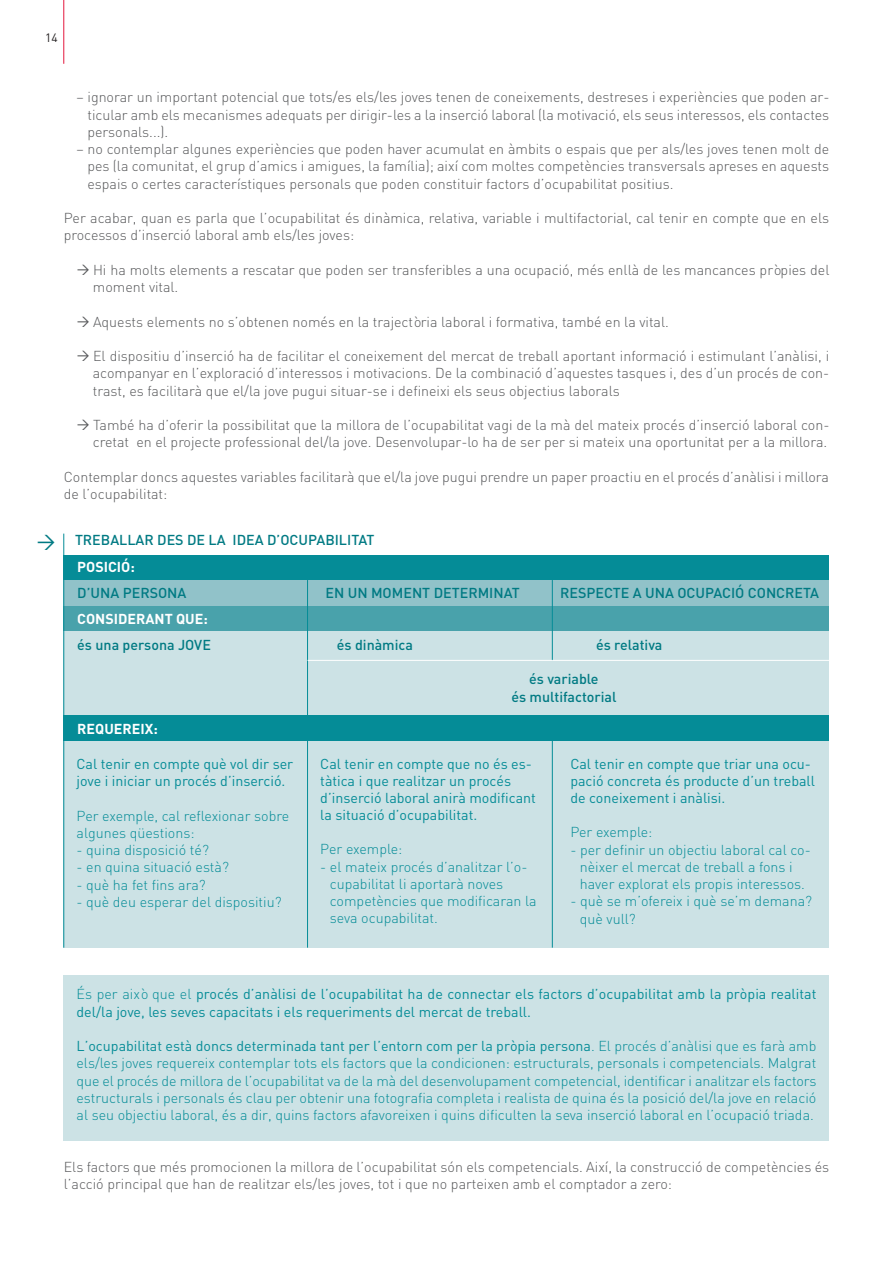
<style>
.page{position:relative;width:893px;height:1263px;background:#fff}
.page>*{position:absolute;margin:0;border:0;box-sizing:border-box;transform-origin:0 0}
.t1{font:300 14.25px/17.2px "DIN";color:#57585a}
.t2{font:300 14.25px/17.2px "DIN";color:#058c97}
.t3{font:14.25px/17.1px "DIN";color:#058c97}
.t4{font:500 14.25px/17.2px "DIN";color:#007a83;text-align:center}
.t5{font:700 14.25px "DIN";color:#fff}
.t6{font:12px "DIN";color:#231f20}
.s1{font-weight:300}
.s2{font-weight:400}
</style>
<div class="page">
<div style="left:64px;top:555px;width:765px;height:393px;background:#cce2e5"></div>
<div style="left:64px;top:975px;width:765px;height:166px;background:#cce2e5"></div>
<div style="left:64px;top:606px;width:765px;height:25px;background:#49a2ab"></div>
<div style="left:64px;top:715px;width:765px;height:26px;background:#058c97"></div>
<div style="left:64px;top:555px;width:765px;height:25px;background:#058c97"></div>
<div style="left:64px;top:580px;width:765px;height:25px;background:#91c2c9"></div>
<hr style="left:64px;top:0;width:1px;height:64px;background:#e4183e">
<hr style="left:307px;top:580px;width:1px;height:368px;background:#058c97">
<hr style="left:552px;top:741px;width:1px;height:207px;background:#058c97">
<hr style="left:552px;top:580px;width:1px;height:81px;background:#058c97">
<hr style="left:308px;top:660px;width:521px;height:1px;background:#fff">
<hr style="left:63px;top:534px;width:1px;height:414px;background:#058c97">
<p class="t6" style="left:45px;top:33px;width:14px">14</p>
<p class="t1" style="left:87px;top:90px;width:744px;text-align:justify;text-indent:-11px">– ignorar un important potencial que tots/es els/les joves tenen de coneixements, destreses i experiències que poden ar&shy;ticular amb els mecanismes adequats per dirigir-les a la inserció laboral (la motivació, els seus interessos, els contactes personals...).</p>
<p class="t1" style="left:87px;top:142px;width:743px;text-align:justify;text-indent:-11px">– no contemplar algunes experiències que poden haver acumulat en àmbits o espais que per als/les joves tenen molt de pes (la comunitat, el grup d’amics i amigues, la família); així com moltes competències transversals apreses en aquests espais o certes característiques personals que poden constituir factors d’ocupabilitat positius.</p>
<p class="t1" style="left:64px;top:211px;width:767px">Per acabar, quan es parla que l’ocupabilitat és dinàmica, relativa, variable i multifactorial, cal tenir en compte que en els processos d’inserció laboral amb els/les joves:</p>
<p class="t1" style="left:93px;top:263px;width:738px">Hi ha molts elements a rescatar que poden ser transferibles a una ocupació, més enllà de les mancances pròpies del moment vital.</p>
<p class="t1" style="left:93px;top:315px;width:577px">Aquests elements no s’obtenen només en la trajectòria laboral i formativa, també en la vital.</p>
<p class="t1" style="left:93px;top:349px;width:738px;text-align:justify">El dispositiu d’inserció ha de facilitar el coneixement del mercat de treball aportant informació i estimulant l’anàlisi, i acompanyar en l’exploració d’interessos i motivacions. De la combinació d’aquestes tasques i, des d’un procés de con&shy;trast, es facilitarà que el/la jove pugui situar-se i defineixi els seus objectius laborals</p>
<p class="t1" style="left:93px;top:418px;width:738px">També ha d’oferir la possibilitat que la millora de l’ocupabilitat vagi de la mà del mateix procés d’inserció laboral con&shy;cretat en el projecte professional del/la jove. Desenvolupar-lo ha de ser per si mateix una oportunitat per a la millora.</p>
<p class="t1" style="left:64px;top:470px;width:767px">Contemplar doncs aquestes variables facilitarà que el/la jove pugui prendre un paper proactiu en el procés d’anàlisi i millora de l’ocupabilitat:</p>
<p class="t4" style="left:75px;top:533px;width:301px">TREBALLAR DES DE LA IDEA D’OCUPABILITAT</p>
<p class="t5" style="left:77px;top:562px;width:59px">POSICIÓ:</p>
<p class="t4" style="left:77px;top:586px;width:111px">D’UNA PERSONA</p>
<p class="t4" style="left:325px;top:586px;width:196px">EN UN MOMENT DETERMINAT</p>
<p class="t4" style="left:560px;top:586px;width:260px">RESPECTE A UNA OCUPACIÓ CONCRETA</p>
<p class="t5" style="left:77px;top:614px;width:132px">CONSIDERANT QUE:</p>
<p class="t4" style="left:77px;top:637px;width:135px">és una persona JOVE</p>
<p class="t4" style="left:337px;top:637px;width:78px">és dinàmica</p>
<p class="t4" style="left:596px;top:637px;width:68px">és relativa</p>
<p class="t4" style="left:511px;top:672px;width:107px">és variable<br>és multifactorial</p>
<p class="t5" style="left:77px;top:723px;width:82px">REQUEREIX:</p>
<p class="t3" style="left:77px;top:757px;width:218px">Cal tenir en compte què vol dir ser jove i iniciar un procés d’inserció.</p>
<p class="t2" style="left:77px;top:809px;width:214px">Per exemple, cal reflexionar sobre algunes qüestions:</p>
<p class="t2" style="left:77px;top:843px;width:134px">- quina disposició té?</p>
<p class="t2" style="left:77px;top:860px;width:154px">- en quina situació està?</p>
<p class="t2" style="left:77px;top:878px;width:131px">- què ha fet fins ara?</p>
<p class="t2" style="left:77px;top:895px;width:207px">- què deu esperar del dispositiu?</p>
<p class="t3" style="left:320px;top:757px;width:217px">Cal tenir en compte que no és es&shy;tàtica i que realitzar un procés d’inserció laboral anirà modificant la situació d’ocupabilitat.</p>
<p class="t2" style="left:320px;top:842px;width:84px">Per exemple:</p>
<p class="t2" style="left:330px;top:860px;width:208px;text-indent:-10px">- el mateix procés d’analitzar l’o&shy;cupabilitat li aportarà noves competències que modificaran la seva ocupabilitat.</p>
<p class="t3" style="left:570px;top:757px;width:246px">Cal tenir en compte que triar una ocu&shy;pació concreta és producte d’un treball de coneixement i anàlisi.</p>
<p class="t2" style="left:570px;top:825px;width:84px">Per exemple:</p>
<p class="t2" style="left:570px;top:842px;width:242px;text-align:center">- per definir un objectiu laboral cal co&shy;nèixer el mercat de treball a fons i haver explorat els propis interessos.</p>
<p class="t2" style="left:580px;top:894px;width:234px;text-indent:-10px">- què se m’ofereix i què se’m demana? què vull?</p>
<p class="t3" style="left:77px;top:987px;width:741px"><span class="s1">És per això que el</span> procés d’anàlisi de l’ocupabilitat ha de connectar els factors d’ocupabilitat amb la pròpia realitat del/la jove, les seves capacitats i els requeriments del mercat de treball.</p>
<p class="t2" style="left:77px;top:1039px;width:741px;text-align:justify"><span class="s2">L’ocupabilitat està doncs determinada tant per l’entorn com per la pròpia persona</span>. El procés d’anàlisi que es farà amb els/les joves requereix contemplar tots els factors que la condicionen: estructurals, personals i competencials. Malgrat que el procés de millora de l’ocupabilitat va de la mà del desenvolupament competencial, identificar i analitzar els factors estructurals i personals és clau per obtenir una fotografia completa i realista de quina és la posició del/la jove en relació al seu objectiu laboral, és a dir, quins factors afavoreixen i quins dificulten la seva inserció laboral en l’ocupació triada.</p>
<p class="t1" style="left:64px;top:1160px;width:767px">Els factors que més promocionen la millora de l’ocupabilitat són els competencials. Així, la construcció de competències és l’acció principal que han de realitzar els/les joves, tot i que no parteixen amb el comptador a zero:</p>
</div>
